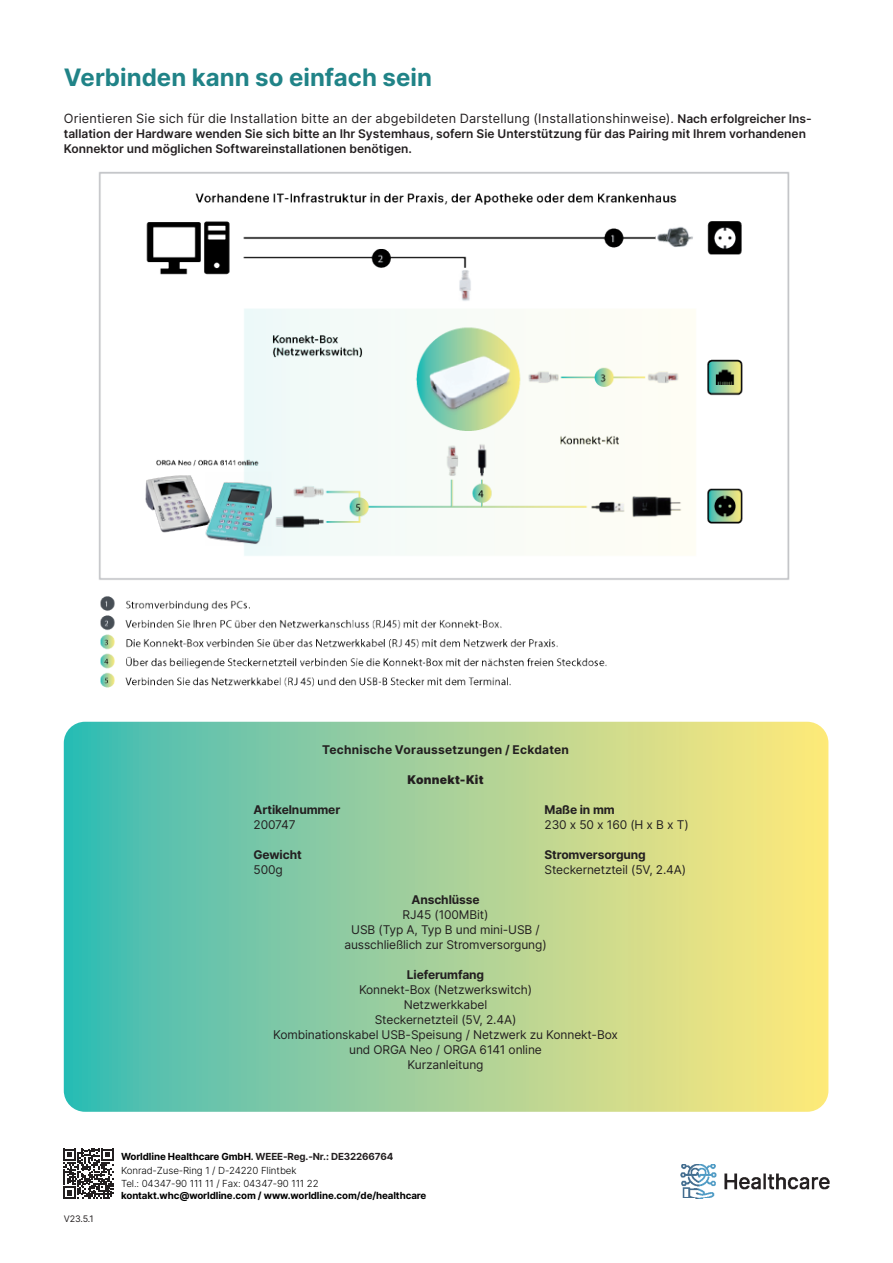
<style>
.page{position:relative;width:893px;height:1263px;background:#fff}
.page>*{position:absolute;margin:0;border:0;box-sizing:border-box;transform-origin:0 0}
.t1{font:700 24px "Inter";color:#208387}
.t2{font:12.75px "Inter";letter-spacing:.015em;color:#231f20}
.t3{font:12px/15px "Inter";letter-spacing:-.01em;color:#231f20;text-align:center}
.t4{font:600 12px/15px "Inter";color:#231f20}
.t5{font:700 12px "Inter";letter-spacing:-.01em;color:#231f20}
.t6{font:700 12px "Inter";letter-spacing:.02em;color:#231f20}
.t7{font:900 12px "Inter";letter-spacing:.025em;color:#231f20}
.t8{font:300 9.75px/14.5px "Inter";letter-spacing:-.01em;color:#000}
.t9{font:700 9.75px "Inter";letter-spacing:-.01em;color:#000}
.t10{font:9px "Inter";color:#231f20}
.s1{font-weight:600;font-size:12px}
.s2{font-weight:700}
.s3{font-weight:700;color:#231f20}
</style>
<div class="page">
<img style="left:98px;top:172px;width:692px;height:516px">
<svg style="left:64px;top:722px;width:764px;height:390px"></svg>
<svg style="left:64px;top:1149px;width:50px;height:50px"></svg>
<img style="left:680px;top:1164px;width:150px;height:35px">
<h1 class="t1" style="left:64px;top:60px;width:370px">Verbinden kann so einfach sein</h1>
<p class="t2" style="left:64px;top:109px;width:749px">Orientieren Sie sich für die Installation bitte an der abgebildeten Darstellung (Installationshinweise). <span class="s1">Nach erfolgreicher Ins-</span></p>
<p class="t4" style="left:64px;top:126px;width:744px">tallation der Hardware wenden Sie sich bitte an Ihr Systemhaus, sofern Sie Unterstützung für das Pairing mit Ihrem vorhandenen<br>Konnektor und möglichen Softwareinstallationen benötigen.</p>
<p class="t6" style="left:322px;top:741px;width:248px">Technische Voraussetzungen / Eckdaten</p>
<p class="t7" style="left:408px;top:771px;width:78px">Konnekt-Kit</p>
<p class="t5" style="left:254px;top:801px;width:88px">Artikelnummer</p>
<p class="t5" style="left:545px;top:801px;width:72px">Maße in mm</p>
<p class="t3" style="left:254px;top:817px;width:44px">200747</p>
<p class="t3" style="left:545px;top:817px;width:146px">230 x 50 x 160 (H x B x T)</p>
<p class="t5" style="left:254px;top:846px;width:50px">Gewicht</p>
<p class="t5" style="left:545px;top:846px;width:103px">Stromversorgung</p>
<p class="t3" style="left:254px;top:862px;width:31px">500g</p>
<p class="t3" style="left:545px;top:862px;width:143px">Steckernetzteil (5V, 2.4A)</p>
<p class="t5" style="left:412px;top:891px;width:70px">Anschlüsse</p>
<p class="t3" style="left:344px;top:907px;width:204px">RJ45 (100MBit)<br>USB (Typ A, Typ B und mini-USB / ausschließlich zur Stromversorgung)</p>
<p class="t5" style="left:407px;top:966px;width:79px">Lieferumfang</p>
<p class="t3" style="left:273px;top:982px;width:346px">Konnekt-Box (Netzwerkswitch)<br>Netzwerkkabel<br>Steckernetzteil (5V, 2.4A)<br>Kombinationskabel USB-Speisung / Netzwerk zu Konnekt-Box und ORGA Neo / ORGA 6141 online<br>Kurzanleitung</p>
<p class="t10" style="left:64px;top:1212px;width:31px">V23.5.1</p>
<p class="t8" style="left:121px;top:1149px;width:274px"><span class="s2">Worldline Healthcare GmbH</span><span class="s3">. WEEE-Reg.-Nr.: DE32266764<br></span>Konrad-Zuse-Ring 1 / D-24220 Flintbek</p>
<p class="t8" style="left:121px;top:1176px;width:199px">Tel.: 04347-90 111 11 / Fax: 04347-90 111 22</p>
<p class="t9" style="left:121px;top:1188px;width:307px">kontakt.whc@worldline.com / www.worldline.com/de/healthcare</p>
</div>
